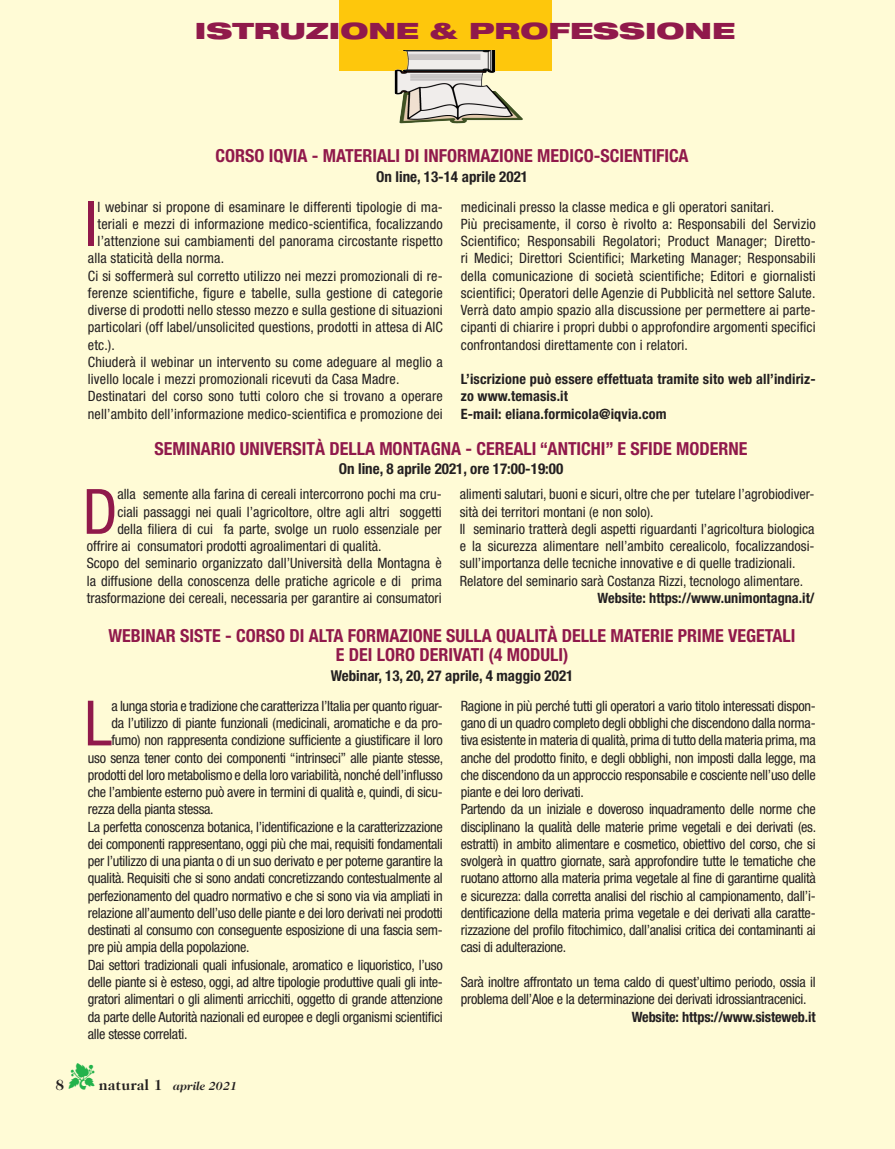
<style>
.page{position:relative;width:895px;height:1149px;background:#fffbd6}
.page>*{position:absolute;margin:0;border:0;box-sizing:border-box;transform-origin:0 0}
.t1{font:condensed 62.55px "Helvetica Neue";color:#90194b}
.t2{font:900 expanded 22.5px "Helvetica Neue LT Std";color:#90194b;scale:1.2 1}
.t3{font:700 condensed 18px "Helvetica Neue";color:#90194b}
.t4{font:700 condensed 15px "Helvetica Neue";color:#231f20}
.t5{font:700 15px "Caslon 224 IT Cby BT";color:#231f20}
.t6{font:condensed 14.25px/17.2px "Helvetica Neue";color:#231f20;text-align:justify}
.t7{font:condensed 14.25px/17.2px "Helvetica Neue";letter-spacing:-.02em;color:#231f20}
.t8{font:700 condensed 14.25px/17.2px "Helvetica Neue";letter-spacing:.01em;color:#231f20}
.t9{font:700 condensed 14.25px "Helvetica Neue";letter-spacing:-.01em;color:#231f20}
.t10{font:italic 700 12px "Caslon 224 IT Cby BT";color:#231f20}
.s1{color:#23b24b}
.s2{font-style:normal;font-size:15px}
</style>
<div class="page">
<div style="left:339px;top:0;width:213px;height:70px;background:#fec70c"></div>
<img style="left:391px;top:50px;width:133px;height:74px">
<p class="t2" style="left:195px;top:16px;width:452px">ISTRUZIONE &amp; PROFESSIONE</p>
<p class="t3" style="left:215px;top:145px;width:475px">CORSO IQVIA - MATERIALI DI INFORMAZIONE MEDICO-SCIENTIFICA</p>
<p class="t4" style="left:376px;top:167px;width:153px">On line, 13-14 aprile 2021</p>
<p class="t1" style="left:84px;top:188px;width:14px">I</p>
<p class="t6" style="left:98px;top:198px;width:347px">l webinar si propone di esaminare le differenti tipologie di ma-</p>
<p class="t6" style="left:98px;top:215px;width:347px">teriali e mezzi di informazione medico-scientifica, focalizzando</p>
<p class="t6" style="left:98px;top:232px;width:347px">l’attenzione sui cambiamenti del panorama circostante rispetto</p>
<p class="t6" style="left:88px;top:250px;width:138px">alla staticità della norma.</p>
<p class="t6" style="left:88px;top:267px;width:356px">Ci si soffermerà sul corretto utilizzo nei mezzi promozionali di re&shy;ferenze scientifiche, figure e tabelle, sulla gestione di categorie diverse di prodotti nello stesso mezzo e sulla gestione di situazioni particolari (off label/unsolicited questions, prodotti in attesa di AIC etc.).</p>
<p class="t6" style="left:88px;top:353px;width:356px">Chiuderà il webinar un intervento su come adeguare al meglio a livello locale i mezzi promozionali ricevuti da Casa Madre.</p>
<p class="t6" style="left:88px;top:388px;width:356px">Destinatari del corso sono tutti coloro che si trovano a operare nell’ambito dell’informazione medico-scientifica e promozione dei</p>
<p class="t6" style="left:461px;top:198px;width:315px">medicinali presso la classe medica e gli operatori sanitari.</p>
<p class="t6" style="left:461px;top:215px;width:356px">Più precisamente, il corso è rivolto a: Responsabili del Servizio Scientifico; Responsabili Regolatori; Product Manager; Diretto&shy;ri Medici; Direttori Scientifici; Marketing Manager; Responsabili della comunicazione di società scientifiche; Editori e giornalisti scientifici; Operatori delle Agenzie di Pubblicità nel settore Salute.</p>
<p class="t6" style="left:461px;top:301px;width:356px">Verrà dato ampio spazio alla discussione per permettere ai parte&shy;cipanti di chiarire i propri dubbi o approfondire argomenti specifici confrontandosi direttamente con i relatori.</p>
<p class="t8" style="left:461px;top:370px;width:356px">L’iscrizione può essere effettuata tramite sito web all’indiriz&shy;zo www.temasis.it</p>
<p class="t8" style="left:461px;top:405px;width:207px">E-mail: eliana.formicola@iqvia.com</p>
<p class="t3" style="left:154px;top:437px;width:595px">SEMINARIO UNIVERSITÀ DELLA MONTAGNA - CEREALI “ANTICHI” E SFIDE MODERNE</p>
<p class="t4" style="left:339px;top:459px;width:226px">On line, 8 aprile 2021, ore 17:00-19:00</p>
<p class="t1" style="left:83px;top:475px;width:36px">D</p>
<p class="t6" style="left:117px;top:485px;width:326px">alla semente alla farina di cereali intercorrono pochi ma cru-</p>
<p class="t6" style="left:460px;top:485px;width:356px">alimenti salutari, buoni e sicuri, oltre che per tutelare l’agrobiodiver&shy;sità dei territori montani (e non solo).</p>
<p class="t6" style="left:460px;top:520px;width:356px">Il seminario tratterà degli aspetti riguardanti l’agricoltura biologica e la sicurezza alimentare nell’ambito cerealicolo, focalizzandosi&shy;sull’importanza delle tecniche innovative e di quelle tradizionali.</p>
<p class="t6" style="left:460px;top:572px;width:345px">Relatore del seminario sarà Costanza Rizzi, tecnologo alimentare.</p>
<p class="t8" style="left:597px;top:589px;width:218px">Website: https://www.unimontagna.it/</p>
<p class="t3" style="left:109px;top:624px;width:688px">WEBINAR SISTE - CORSO DI ALTA FORMAZIONE SULLA QUALITÀ DELLE MATERIE PRIME VEGETALI</p>
<p class="t3" style="left:336px;top:644px;width:234px">E DEI LORO DERIVATI (4 MODULI)</p>
<p class="t4" style="left:331px;top:666px;width:244px">Webinar, 13, 20, 27 aprile, 4 maggio 2021</p>
<p class="t1" style="left:84px;top:687px;width:29px">L</p>
<p class="t7" style="left:111px;top:697px;width:333px">a lunga storia e tradizione che caratterizza l’Italia per quanto riguar-</p>
<p class="t6" style="left:117px;top:503px;width:326px">ciali passaggi nei quali l’agricoltore, oltre agli altri soggetti</p>
<p class="t6" style="left:117px;top:520px;width:326px">della filiera di cui fa parte, svolge un ruolo essenziale per</p>
<p class="t6" style="left:87px;top:537px;width:296px">offrire ai consumatori prodotti agroalimentari di qualità.</p>
<p class="t6" style="left:87px;top:554px;width:356px">Scopo del seminario organizzato dall’Università della Montagna è la diffusione della conoscenza delle pratiche agricole e di prima trasformazione dei cereali, necessaria per garantire ai consumatori</p>
<p class="t6" style="left:461px;top:697px;width:356px">Ragione in più perché tutti gli operatori a vario titolo interessati dispon&shy;gano di un quadro completo degli obblighi che discendono dalla norma&shy;tiva esistente in materia di qualità, prima di tutto della materia prima, ma anche del prodotto finito, e degli obblighi, non imposti dalla legge, ma che discendono da un approccio responsabile e cosciente nell’uso delle piante e dei loro derivati.</p>
<p class="t6" style="left:461px;top:800px;width:357px">Partendo da un iniziale e doveroso inquadramento delle norme che disciplinano la qualità delle materie prime vegetali e dei derivati (es. estratti) in ambito alimentare e cosmetico, obiettivo del corso, che si svolgerà in quattro giornate, sarà approfondire tutte le tematiche che ruotano attorno alla materia prima vegetale al fine di garantirne qualità e sicurezza: dalla corretta analisi del rischio al campionamento, dall’i&shy;dentificazione della materia prima vegetale e dei derivati alla caratte&shy;rizzazione del profilo fitochimico, dall’analisi critica dei contaminanti ai casi di adulterazione.</p>
<p class="t7" style="left:461px;top:973px;width:356px">Sarà inoltre affrontato un tema caldo di quest’ultimo periodo, ossia il problema dell’Aloe e la determinazione dei derivati idrossiantracenici.</p>
<p class="t9" style="left:632px;top:1007px;width:185px">Website: https://www.sisteweb.it</p>
<p class="t7" style="left:111px;top:714px;width:333px">da l’utilizzo di piante funzionali (medicinali, aromatiche e da pro-</p>
<p class="t7" style="left:111px;top:731px;width:333px">fumo) non rappresenta condizione sufficiente a giustificare il loro</p>
<p class="t7" style="left:88px;top:749px;width:357px">uso senza tener conto dei componenti “intrinseci” alle piante stesse,</p>
<p class="t7" style="left:88px;top:766px;width:356px">prodotti del loro metabolismo e della loro variabilità, nonché dell’influsso</p>
<p class="t7" style="left:88px;top:783px;width:356px">che l’ambiente esterno può avere in termini di qualità e, quindi, di sicu-</p>
<p class="t7" style="left:88px;top:800px;width:127px">rezza della pianta stessa.</p>
<p class="t6" style="left:88px;top:818px;width:356px">La perfetta conoscenza botanica, l’identificazione e la caratterizzazione dei componenti rappresentano, oggi più che mai, requisiti fondamentali per l’utilizzo di una pianta o di un suo derivato e per poterne garantire la qualità. Requisiti che si sono andati concretizzando contestualmente al perfezionamento del quadro normativo e che si sono via via ampliati in relazione all’aumento dell’uso delle piante e dei loro derivati nei prodotti destinati al consumo con conseguente esposizione di una fascia sem&shy;pre più ampia della popolazione.</p>
<p class="t6" style="left:88px;top:956px;width:356px">Dai settori tradizionali quali infusionale, aromatico e liquoristico, l’uso delle piante si è esteso, oggi, ad altre tipologie produttive quali gli inte&shy;gratori alimentari o gli alimenti arricchiti, oggetto di grande attenzione da parte delle Autorità nazionali ed europee e degli organismi scientifici alle stesse correlati.</p>
<p class="t10" style="left:69px;top:1078px;width:170px"><span class="s1">▼</span> <span class="s2">natural 1</span> aprile 2021</p>
<p class="t5" style="left:55px;top:1075px;width:10px">8</p>
</div>
